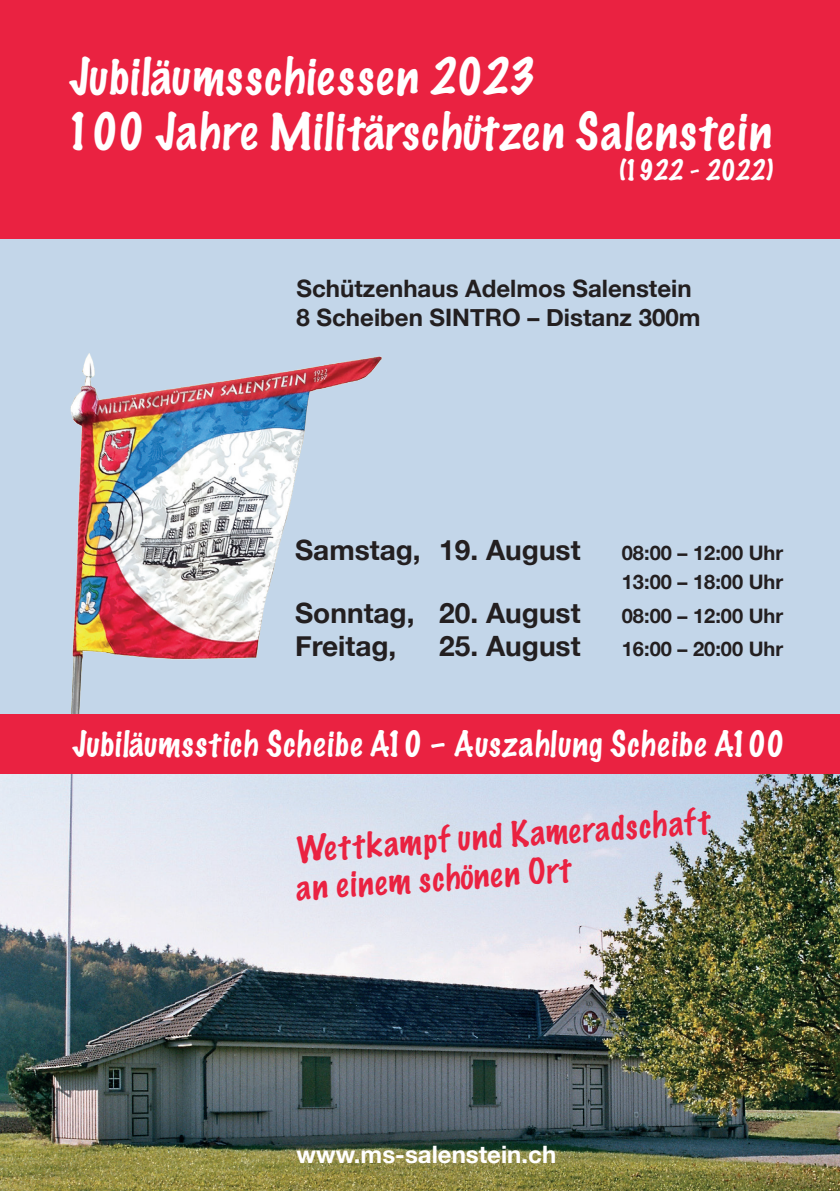
<style>
.page{position:relative;width:840px;height:1191px;background:#fff}
.page>*{position:absolute;margin:0;border:0;box-sizing:border-box;transform-origin:0 0}
.t1{font:100 46px/55.2px "Marker Felt";color:#fff}
.t2{font:100 32px "Marker Felt";color:#fff}
.t3{font:100 32px/38.4px "Marker Felt";color:#ea2241}
.t4{font:700 28px "Helvetica Neue";color:#231f20}
.t5{font:100 26px "Marker Felt";color:#fff}
.t6{font:700 24px/28.8px "Helvetica Neue";color:#231f20}
.t7{font:700 24px "Helvetica Neue";color:#fff}
.t8{font:700 20px/28.8px "Helvetica Neue";color:#231f20}
</style>
<div class="page">
<div style="left:0;top:0;width:839px;height:1191px;background:#c3d6e9"></div>
<img style="left:70px;top:353px;width:312px;height:361px">
<img style="left:0;top:774px;width:839px;height:417px">
<div style="left:0;top:0;width:839px;height:238px;background:#ea2241"></div>
<div style="left:0;top:714px;width:839px;height:60px;background:#ea2241"></div>
<h1 class="t1" style="left:64px;top:48px;width:712px">Jubiläumsschiessen 2023<br>100 Jahre Militärschützen Salenstein</h1>
<h3 class="t5" style="left:618px;top:149px;width:158px">(1922 - 2022)</h3>
<p class="t6" style="left:296px;top:275px;width:405px">Schützenhaus Adelmos Salenstein<br>8 Scheiben SINTRO – Distanz 300m</p>
<h3 class="t4" style="left:295px;top:528px;width:287px">Samstag, 19. August</h3>
<p class="t8" style="left:621px;top:539px;width:163px">08:00 – 12:00 Uhr<br>13:00 – 18:00 Uhr</p>
<h3 class="t4" style="left:295px;top:591px;width:287px">Sonntag, 20. August</h3>
<p class="t8" style="left:621px;top:602px;width:163px">08:00 – 12:00 Uhr</p>
<h3 class="t4" style="left:295px;top:624px;width:103px">Freitag,</h3>
<h3 class="t4" style="left:439px;top:624px;width:143px">25. August</h3>
<p class="t8" style="left:621px;top:635px;width:163px">16:00 – 20:00 Uhr</p>
<h2 class="t2" style="left:72px;top:718px;width:716px">Jubiläumsstich Scheibe A10 – Auszahlung Scheibe A100</h2>
<h2 class="t3" style="left:291px;top:830px;width:418px;rotate:-4deg">Wettkampf und Kameradschaft an einem schönen Ort</h2>
<p class="t7" style="left:296px;top:1136px;width:261px">www.ms-salenstein.ch</p>
</div>
